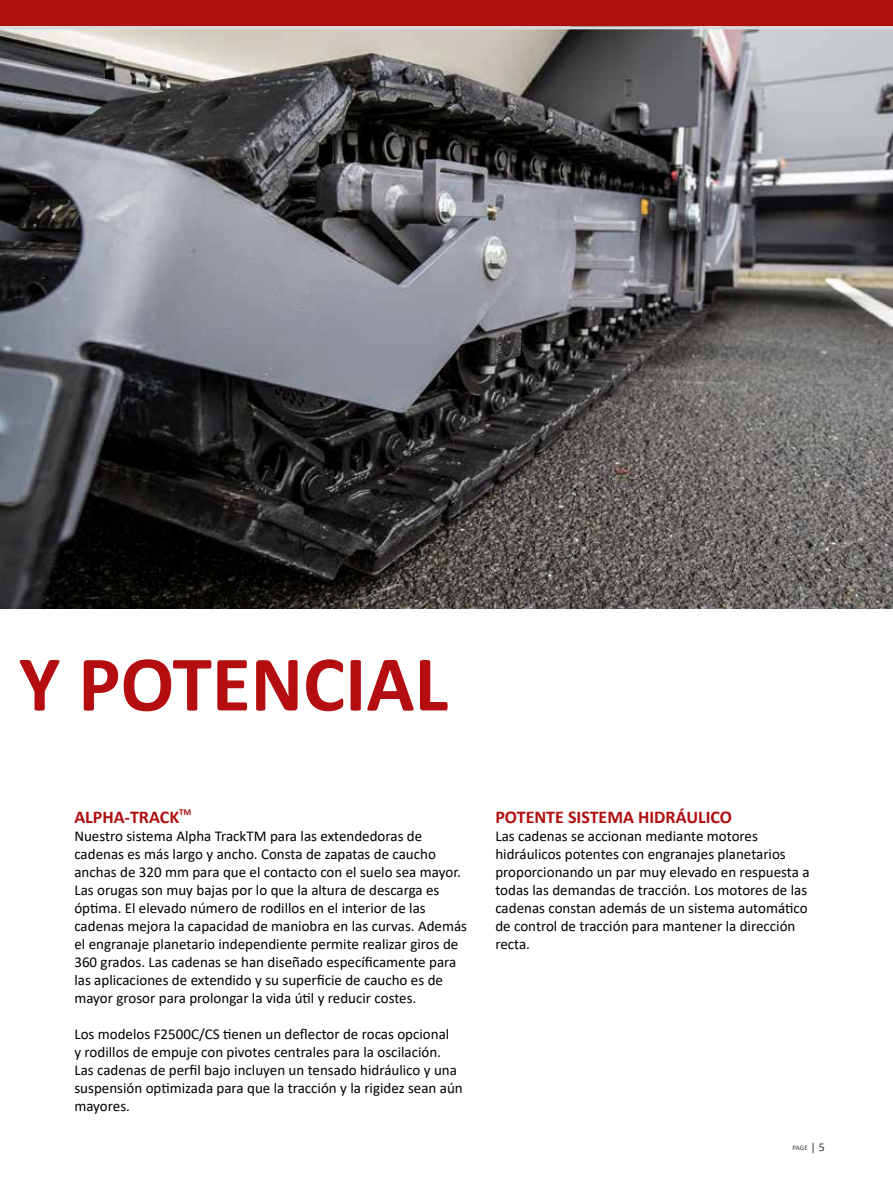
<style>
.page{position:relative;width:893px;height:1191px;background:#fff}
.page>*{position:absolute;margin:0;border:0;box-sizing:border-box;transform-origin:0 0}
.t1{font:700 79.5px "Calibri";color:#b40e11}
.t2{font:700 18px "Calibri";color:#b00f10}
.t3{font:15px/18px "Calibri";color:#000}
.t4{font:7.05px "Calibri";color:#373a3b}
.s1{font-size:12px}
</style>
<div class="page">
<img style="left:0;top:29px;width:893px;height:579px">
<div style="left:0;top:0;width:893px;height:26px;background:#b00f10"></div>
<hr style="left:0;top:26px;width:893px;height:3px;background:#dadada">
<h1 class="t1" style="left:19px;top:628px;width:431px">Y POTENCIAL</h1>
<p class="t2" style="left:74px;top:804px;width:119px">ALPHA-TRACK<sup>TM</sup></p>
<p class="t3" style="left:74px;top:826px;width:394px">Nuestro sistema Alpha TrackTM para las extendedoras de cadenas es más largo y ancho. Consta de zapatas de caucho anchas de 320 mm para que el contacto con el suelo sea mayor.<br>Las orugas son muy bajas por lo que la altura de descarga es óptima. El elevado número de rodillos en el interior de las cadenas mejora la capacidad de maniobra en las curvas. Además el engranaje planetario independiente permite realizar giros de 360 grados. Las cadenas se han diseñado específicamente para las aplicaciones de extendido y su superficie de caucho es de mayor grosor para prolongar la vida útil y reducir costes.</p>
<p class="t3" style="left:74px;top:1024px;width:390px">Los modelos F2500C/CS tienen un deflector de rocas opcional<br>y rodillos de empuje con pivotes centrales para la oscilación.<br>Las cadenas de perfil bajo incluyen un tensado hidráulico y una suspensión optimizada para que la tracción y la rigidez sean aún mayores.</p>
<p class="t2" style="left:495px;top:804px;width:238px">POTENTE SISTEMA HIDRÁULICO</p>
<p class="t3" style="left:495px;top:826px;width:316px">Las cadenas se accionan mediante motores hidráulicos potentes con engranajes planetarios proporcionando un par muy elevado en respuesta a todas las demandas de tracción. Los motores de las cadenas constan además de un sistema automático de control de tracción para mantener la dirección recta.</p>
<p class="t4" style="left:792px;top:1142px;width:34px">PAGE <span class="s1">| 5</span></p>
</div>
